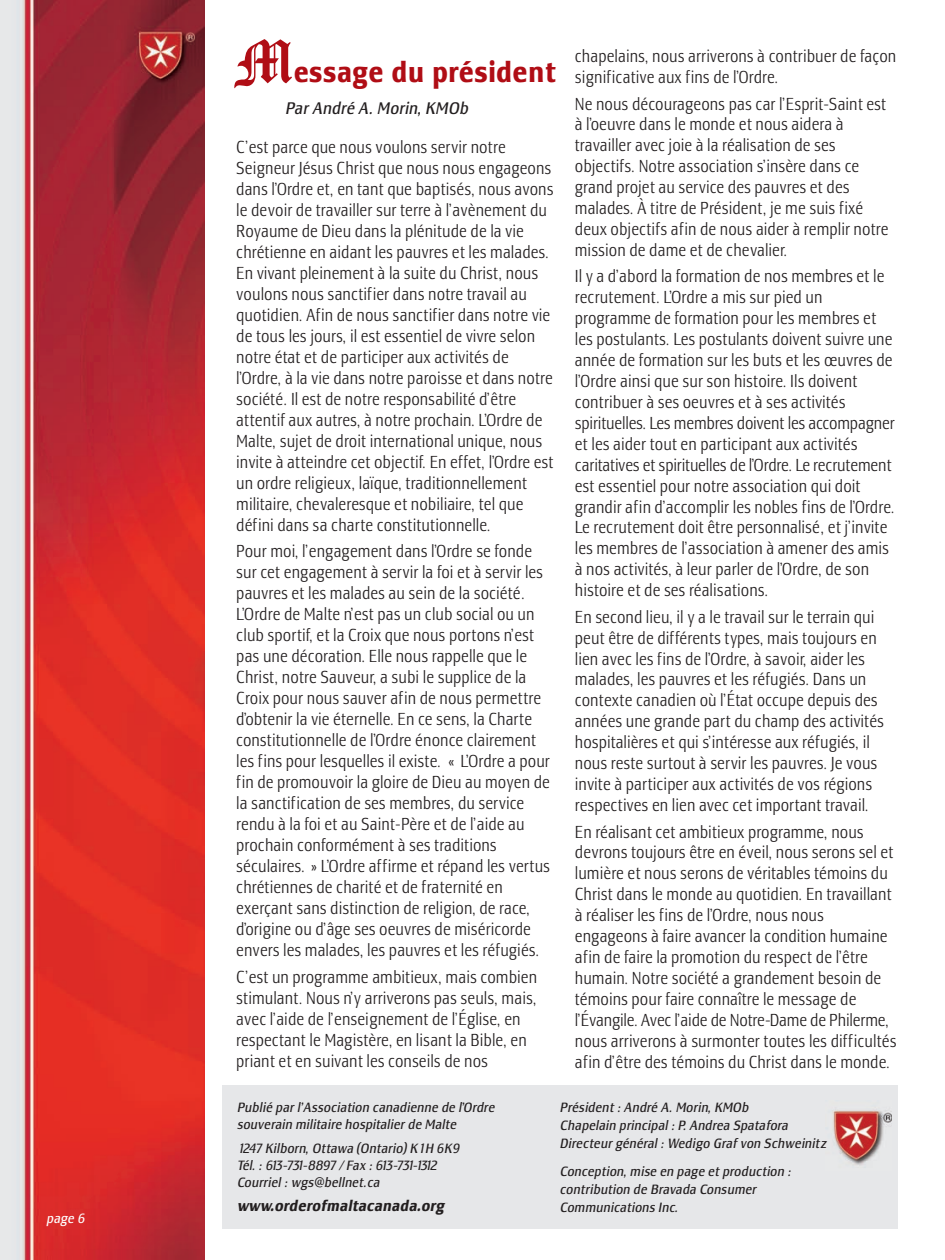
<style>
.page{position:relative;width:945px;height:1260px;background:#fff}
.page>*{position:absolute;margin:0;border:0;box-sizing:border-box;transform-origin:0 0}
.t1{font:66.5px "Manuscript";color:#b00d15}
.t2{font:700 condensed 29.75px "Lesmore";color:#b00d15}
.t3{font:300 condensed 17.5px/21px "Lesmore";color:#231f20;scale:.95 1}
.t4{font:italic condensed 17.5px "Lesmore";color:#231f20}
.t5{font:italic 700 condensed 15.75px "Lesmore";color:#231f20}
.t6{font:italic condensed 14px/17.8px "Lesmore";color:#231f20}
.t7{font:italic condensed 14px "Lesmore";color:#fff}
</style>
<div class="page">
<img style="left:0;top:0;width:205px;height:1260px">
<div style="left:222px;top:1085px;width:676px;height:143px;background:#e6e7e9"></div>
<img style="left:832px;top:1110px;width:60px;height:55px">
<p class="t7" style="left:47px;top:1213px;width:40px">page 6</p>
<h1 class="t1" style="left:236px;top:42px;width:59px">M</h1>
<h2 class="t2" style="left:294px;top:61px;width:264px">essage du président</h2>
<p class="t4" style="left:286px;top:102px;width:185px">Par André A. Morin, KMOb</p>
<p class="t3" style="left:236px;top:138px;width:336px">C’est parce que nous voulons servir notre Seigneur Jésus Christ que nous nous engageons dans l’Ordre et, en tant que baptisés, nous avons le devoir de travailler sur terre à l’avènement du Royaume de Dieu dans la plénitude de la vie chrétienne en aidant les pauvres et les malades.<br>En vivant pleinement à la suite du Christ, nous voulons nous sanctifier dans notre travail au quotidien. Afin de nous sanctifier dans notre vie de tous les jours, il est essentiel de vivre selon notre état et de participer aux activités de l’Ordre, à la vie dans notre paroisse et dans notre société. Il est de notre responsabilité d’être attentif aux autres, à notre prochain. L’Ordre de Malte, sujet de droit international unique, nous invite à atteindre cet objectif. En effet, l’Ordre est un ordre religieux, laïque, traditionnellement militaire, chevaleresque et nobiliaire, tel que défini dans sa charte constitutionnelle.</p>
<p class="t3" style="left:236px;top:542px;width:332px">Pour moi, l’engagement dans l’Ordre se fonde sur cet engagement à servir la foi et à servir les pauvres et les malades au sein de la société.<br>L’Ordre de Malte n’est pas un club social ou un club sportif, et la Croix que nous portons n’est pas une décoration. Elle nous rappelle que le Christ, notre Sauveur, a subi le supplice de la Croix pour nous sauver afin de nous permettre d’obtenir la vie éternelle. En ce sens, la Charte constitutionnelle de l’Ordre énonce clairement les fins pour lesquelles il existe. « L’Ordre a pour fin de promouvoir la gloire de Dieu au moyen de la sanctification de ses membres, du service rendu à la foi et au Saint-Père et de l’aide au prochain conformément à ses traditions séculaires. » L’Ordre affirme et répand les vertus chrétiennes de charité et de fraternité en exerçant sans distinction de religion, de race, d’origine ou d’âge ses oeuvres de miséricorde envers les malades, les pauvres et les réfugiés.</p>
<p class="t3" style="left:236px;top:968px;width:318px">C’est un programme ambitieux, mais combien stimulant. Nous n’y arriverons pas seuls, mais, avec l’aide de l’enseignement de l’Église, en respectant le Magistère, en lisant la Bible, en priant et en suivant les conseils de nos</p>
<p class="t3" style="left:575px;top:47px;width:340px">chapelains, nous arriverons à contribuer de façon significative aux fins de l’Ordre.</p>
<p class="t3" style="left:575px;top:95px;width:332px">Ne nous décourageons pas car l’Esprit-Saint est à l’oeuvre dans le monde et nous aidera à travailler avec joie à la réalisation de ses objectifs. Notre association s’insère dans ce grand projet au service des pauvres et des malades. À titre de Président, je me suis fixé deux objectifs afin de nous aider à remplir notre mission de dame et de chevalier.</p>
<p class="t3" style="left:575px;top:268px;width:338px">Il y a d’abord la formation de nos membres et le recrutement. L’Ordre a mis sur pied un programme de formation pour les membres et les postulants. Les postulants doivent suivre une année de formation sur les buts et les œuvres de l’Ordre ainsi que sur son histoire. Ils doivent contribuer à ses oeuvres et à ses activités spirituelles. Les membres doivent les accompagner et les aider tout en participant aux activités caritatives et spirituelles de l’Ordre. Le recrutement est essentiel pour notre association qui doit grandir afin d’accomplir les nobles fins de l’Ordre.<br>Le recrutement doit être personnalisé, et j’invite les membres de l’association à amener des amis à nos activités, à leur parler de l’Ordre, de son histoire et de ses réalisations.</p>
<p class="t3" style="left:575px;top:608px;width:327px">En second lieu, il y a le travail sur le terrain qui peut être de différents types, mais toujours en lien avec les fins de l’Ordre, à savoir, aider les malades, les pauvres et les réfugiés. Dans un contexte canadien où l’État occupe depuis des années une grande part du champ des activités hospitalières et qui s’intéresse aux réfugiés, il nous reste surtout à servir les pauvres. Je vous invite à participer aux activités de vos régions respectives en lien avec cet important travail.</p>
<p class="t3" style="left:575px;top:823px;width:340px">En réalisant cet ambitieux programme, nous devrons toujours être en éveil, nous serons sel et lumière et nous serons de véritables témoins du Christ dans le monde au quotidien. En travaillant à réaliser les fins de l’Ordre, nous nous engageons à faire avancer la condition humaine afin de faire la promotion du respect de l’être humain. Notre société a grandement besoin de témoins pour faire connaître le message de l’Évangile. Avec l’aide de Notre-Dame de Philerme, nous arriverons à surmonter toutes les difficultés afin d’être des témoins du Christ dans le monde.</p>
<p class="t6" style="left:238px;top:1100px;width:259px;line-height:17.2px">Publié par l’Association canadienne de l’Ordre souverain militaire hospitalier de Malte</p>
<p class="t6" style="left:238px;top:1141px;width:224px;line-height:17.2px">1247 Kilborn, Ottawa (Ontario) K1H 6K9<br>Tél. : 613-731- 8897 / Fax : 613-731-1312<br>Courriel : wgs@bellnet.ca</p>
<p class="t5" style="left:238px;top:1200px;width:209px">www.orderofmaltacanada.org</p>
<p class="t6" style="left:561px;top:1100px;width:268px">Président : André A. Morin, KMOb<br>Chapelain principal : P. Andrea Spatafora<br>Directeur général : Wedigo Graf von Schweinitz</p>
<p class="t6" style="left:561px;top:1164px;width:233px">Conception, mise en page et production : contribution de Bravada Consumer<br>Communications Inc.</p>
</div>
